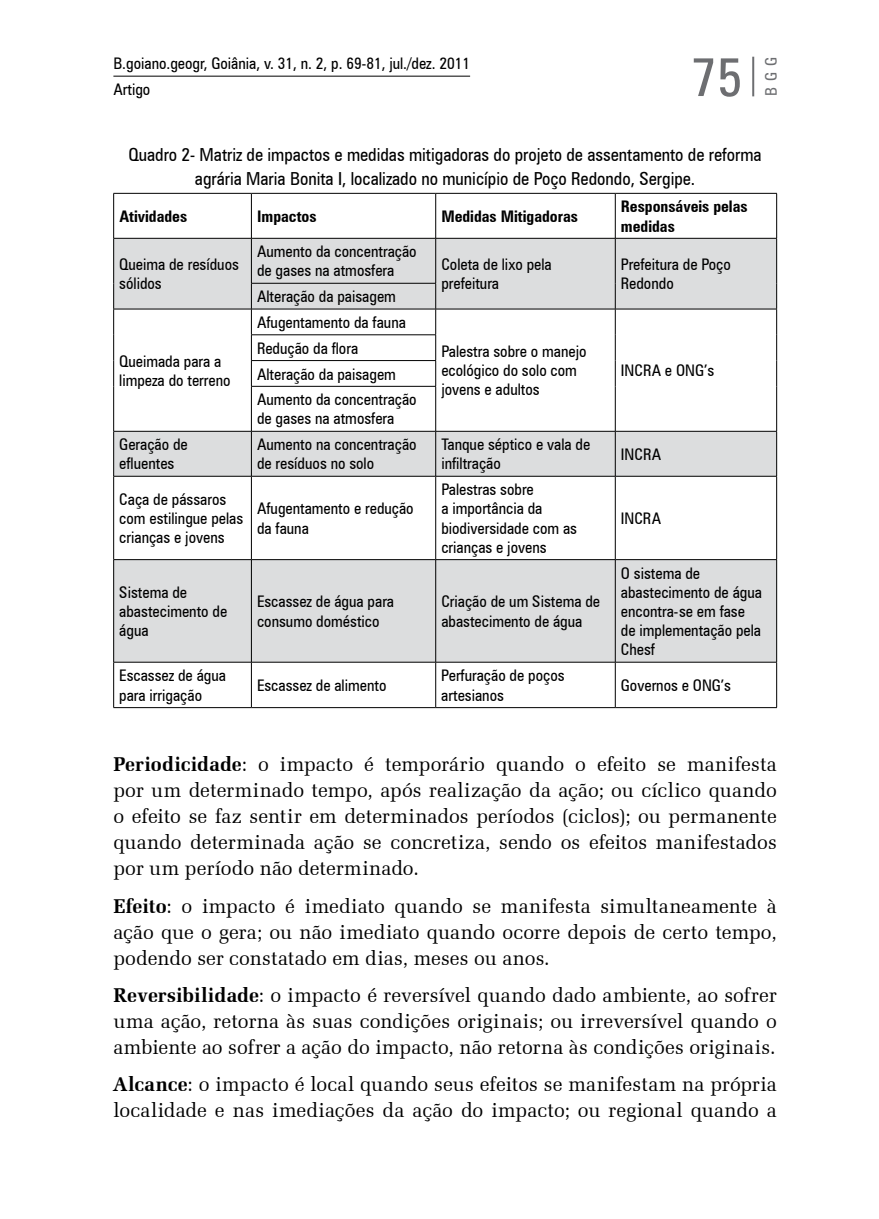
<style>
.page{position:relative;width:879px;height:1219px;background:#fff}
.page>*{position:absolute;margin:0;border:0;box-sizing:border-box;transform-origin:0 0}
.t1{font:condensed 54px "Zurich BT";color:#6d6e71}
.t2{font:20px/26px "Zapf Elliptical 711 BT";letter-spacing:.005em;color:#000;text-align:justify}
.t3{font:condensed 18px/24px "Zurich BT";color:#000;text-align:center}
.t4{font:condensed 16px/19.2px "Zurich BT";color:#000}
.t5{font:700 condensed 16px/19.2px "Zurich BT";color:#000}
.t6{font:condensed 16px "Zurich BT";color:#6d6e71}
.s1{font-weight:700}
</style>
<div class="page">
<hr style="left:113px;top:76px;width:357px;height:1px;background:#000">
<hr style="left:752px;top:57px;width:2px;height:39px;background:#6d6e71">
<svg style="left:114px;top:239px;width:662px;height:423px;fill:#dcddde"></svg>
<hr style="left:113px;top:193px;width:138px;height:1px;background:#000">
<hr style="left:113px;top:194px;width:1px;height:44px;background:#000">
<hr style="left:251px;top:193px;width:185px;height:1px;background:#000">
<hr style="left:251px;top:194px;width:1px;height:44px;background:#000">
<hr style="left:436px;top:193px;width:179px;height:1px;background:#000">
<hr style="left:435px;top:194px;width:1px;height:44px;background:#000">
<hr style="left:615px;top:193px;width:162px;height:1px;background:#000">
<hr style="left:615px;top:194px;width:1px;height:44px;background:#000">
<hr style="left:776px;top:194px;width:1px;height:44px;background:#000">
<hr style="left:113px;top:238px;width:138px;height:1px;background:#000">
<hr style="left:113px;top:239px;width:1px;height:44px;background:#000">
<hr style="left:251px;top:238px;width:185px;height:1px;background:#000">
<hr style="left:251px;top:239px;width:1px;height:44px;background:#000">
<hr style="left:436px;top:238px;width:179px;height:1px;background:#000">
<hr style="left:435px;top:239px;width:1px;height:44px;background:#000">
<hr style="left:615px;top:238px;width:162px;height:1px;background:#000">
<hr style="left:615px;top:239px;width:1px;height:44px;background:#000">
<hr style="left:776px;top:239px;width:1px;height:44px;background:#000">
<hr style="left:251px;top:283px;width:185px;height:1px;background:#000">
<hr style="left:113px;top:309px;width:138px;height:1px;background:#000">
<svg style="left:113px;top:283px;width:1px;height:103px"></svg>
<hr style="left:113px;top:386px;width:1px;height:45px;background:#000">
<hr style="left:251px;top:309px;width:185px;height:1px;background:#000">
<hr style="left:436px;top:309px;width:179px;height:1px;background:#000">
<hr style="left:615px;top:309px;width:162px;height:1px;background:#000">
<svg style="left:615px;top:283px;width:1px;height:103px"></svg>
<svg style="left:776px;top:283px;width:1px;height:103px"></svg>
<hr style="left:615px;top:386px;width:1px;height:45px;background:#000">
<hr style="left:776px;top:386px;width:1px;height:45px;background:#000">
<hr style="left:251px;top:334px;width:185px;height:1px;background:#000">
<hr style="left:251px;top:360px;width:185px;height:1px;background:#000">
<svg style="left:251px;top:284px;width:1px;height:102px"></svg>
<svg style="left:435px;top:284px;width:1px;height:102px"></svg>
<hr style="left:251px;top:386px;width:185px;height:1px;background:#000">
<hr style="left:251px;top:387px;width:1px;height:44px;background:#000">
<hr style="left:435px;top:387px;width:1px;height:44px;background:#000">
<hr style="left:113px;top:431px;width:138px;height:1px;background:#000">
<hr style="left:113px;top:432px;width:1px;height:44px;background:#000">
<hr style="left:251px;top:431px;width:185px;height:1px;background:#000">
<hr style="left:251px;top:432px;width:1px;height:44px;background:#000">
<hr style="left:436px;top:431px;width:179px;height:1px;background:#000">
<hr style="left:435px;top:432px;width:1px;height:44px;background:#000">
<hr style="left:615px;top:431px;width:162px;height:1px;background:#000">
<hr style="left:615px;top:432px;width:1px;height:44px;background:#000">
<hr style="left:776px;top:432px;width:1px;height:44px;background:#000">
<hr style="left:113px;top:476px;width:138px;height:1px;background:#000">
<hr style="left:113px;top:476px;width:1px;height:83px;background:#000">
<hr style="left:251px;top:476px;width:185px;height:1px;background:#000">
<hr style="left:251px;top:476px;width:1px;height:83px;background:#000">
<hr style="left:436px;top:476px;width:179px;height:1px;background:#000">
<hr style="left:435px;top:476px;width:1px;height:83px;background:#000">
<hr style="left:615px;top:476px;width:162px;height:1px;background:#000">
<hr style="left:615px;top:476px;width:1px;height:83px;background:#000">
<hr style="left:776px;top:476px;width:1px;height:83px;background:#000">
<hr style="left:113px;top:559px;width:138px;height:1px;background:#000">
<hr style="left:113px;top:560px;width:1px;height:102px;background:#000">
<hr style="left:251px;top:559px;width:185px;height:1px;background:#000">
<hr style="left:251px;top:560px;width:1px;height:102px;background:#000">
<hr style="left:436px;top:559px;width:179px;height:1px;background:#000">
<hr style="left:435px;top:560px;width:1px;height:102px;background:#000">
<hr style="left:615px;top:559px;width:162px;height:1px;background:#000">
<hr style="left:615px;top:560px;width:1px;height:102px;background:#000">
<hr style="left:776px;top:560px;width:1px;height:102px;background:#000">
<hr style="left:113px;top:662px;width:138px;height:1px;background:#000">
<hr style="left:113px;top:662px;width:1px;height:45px;background:#000">
<hr style="left:251px;top:662px;width:185px;height:1px;background:#000">
<hr style="left:251px;top:662px;width:1px;height:45px;background:#000">
<hr style="left:436px;top:662px;width:179px;height:1px;background:#000">
<hr style="left:435px;top:662px;width:1px;height:45px;background:#000">
<hr style="left:615px;top:662px;width:162px;height:1px;background:#000">
<hr style="left:615px;top:662px;width:1px;height:45px;background:#000">
<hr style="left:776px;top:662px;width:1px;height:45px;background:#000">
<hr style="left:113px;top:707px;width:138px;height:1px;background:#000">
<hr style="left:251px;top:707px;width:185px;height:1px;background:#000">
<hr style="left:436px;top:707px;width:179px;height:1px;background:#000">
<hr style="left:615px;top:707px;width:162px;height:1px;background:#000">
<p class="t4" style="left:113px;top:50px;width:358px;line-height:26px">B.goiano.geogr, Goiânia, v. 31, n. 2, p. 69-81, jul./dez. 2011<br>Artigo</p>
<p class="t6" style="left:761px;top:96px;width:41px;rotate:-90deg">BGG</p>
<h1 class="t1" style="left:691px;top:44px;width:53px">75</h1>
<p class="t3" style="left:129px;top:143px;width:634px">Quadro 2- Matriz de impactos e medidas mitigadoras do projeto de assentamento de reforma agrária Maria Bonita I, localizado no município de Poço Redondo, Sergipe.</p>
<p class="t5" style="left:119px;top:206px;width:69px">Atividades</p>
<p class="t5" style="left:257px;top:206px;width:61px">Impactos</p>
<p class="t5" style="left:441px;top:206px;width:138px">Medidas Mitigadoras</p>
<p class="t5" style="left:621px;top:197px;width:128px">Responsáveis pelas medidas</p>
<p class="t4" style="left:119px;top:255px;width:121px">Queima de resíduos sólidos</p>
<p class="t4" style="left:257px;top:242px;width:161px">Aumento da concentração de gases na atmosfera</p>
<p class="t4" style="left:441px;top:255px;width:112px">Coleta de lixo pela prefeitura</p>
<p class="t4" style="left:621px;top:255px;width:111px">Prefeitura de Poço<br>Redondo</p>
<p class="t4" style="left:257px;top:287px;width:140px">Alteração da paisagem</p>
<p class="t4" style="left:119px;top:351px;width:113px">Queimada para a limpeza do terreno</p>
<p class="t4" style="left:257px;top:313px;width:150px">Afugentamento da fauna</p>
<p class="t4" style="left:257px;top:335px;width:161px;line-height:25.8px">Redução da flora<br>Alteração da paisagem<br>Aumento da concentração</p>
<p class="t4" style="left:257px;top:409px;width:139px">de gases na atmosfera</p>
<p class="t4" style="left:441px;top:342px;width:147px">Palestra sobre o manejo ecológico do solo com jovens e adultos</p>
<p class="t4" style="left:621px;top:361px;width:95px">INCRA e ONG’s</p>
<p class="t4" style="left:119px;top:435px;width:70px">Geração de efluentes</p>
<p class="t4" style="left:257px;top:435px;width:161px">Aumento na concentração de resíduos no solo</p>
<p class="t4" style="left:441px;top:435px;width:150px">Tanque séptico e vala de infiltração</p>
<p class="t4" style="left:621px;top:444px;width:42px">INCRA</p>
<p class="t4" style="left:119px;top:489px;width:125px">Caça de pássaros com estilingue pelas crianças e jovens</p>
<p class="t4" style="left:257px;top:499px;width:158px">Afugentamento e redução da fauna</p>
<p class="t4" style="left:441px;top:480px;width:137px">Palestras sobre<br>a importância da biodiversidade com as crianças e jovens</p>
<p class="t4" style="left:621px;top:509px;width:42px">INCRA</p>
<p class="t4" style="left:119px;top:582px;width:109px">Sistema de abastecimento de água</p>
<p class="t4" style="left:257px;top:592px;width:139px">Escassez de água para consumo doméstico</p>
<p class="t4" style="left:441px;top:592px;width:160px">Criação de um Sistema de abastecimento de água</p>
<p class="t4" style="left:621px;top:563px;width:143px">O sistema de abastecimento de água encontra-se em fase de implementação pela<br>Chesf</p>
<p class="t4" style="left:119px;top:666px;width:108px">Escassez de água para irrigação</p>
<p class="t4" style="left:257px;top:675px;width:131px">Escassez de alimento</p>
<p class="t4" style="left:441px;top:666px;width:125px">Perfuração de poços artesianos</p>
<p class="t4" style="left:621px;top:675px;width:112px">Governos e ONG’s</p>
<p class="t2" style="left:113px;top:751px;width:665px"><span class="s1">Periodicidade</span>: o impacto é temporário quando o efeito se manifesta por um determinado tempo, após realização da ação; ou cíclico quando o efeito se faz sentir em determinados períodos (ciclos); ou permanente quando determinada ação se concretiza, sendo os efeitos manifestados por um período não determinado.</p>
<p class="t2" style="left:113px;top:892px;width:665px"><span class="s1">Efeito</span>: o impacto é imediato quando se manifesta simultaneamente à ação que o gera; ou não imediato quando ocorre depois de certo tempo, podendo ser constatado em dias, meses ou anos.</p>
<p class="t2" style="left:113px;top:982px;width:665px"><span class="s1">Reversibilidade</span>: o impacto é reversível quando dado ambiente, ao sofrer uma ação, retorna às suas condições originais; ou irreversível quando o ambiente ao sofrer a ação do impacto, não retorna às condições originais.</p>
<p class="t2" style="left:113px;top:1071px;width:665px"><span class="s1">Alcance</span>: o impacto é local quando seus efeitos se manifestam na própria localidade e nas imediações da ação do impacto; ou regional quando a</p>
</div>
